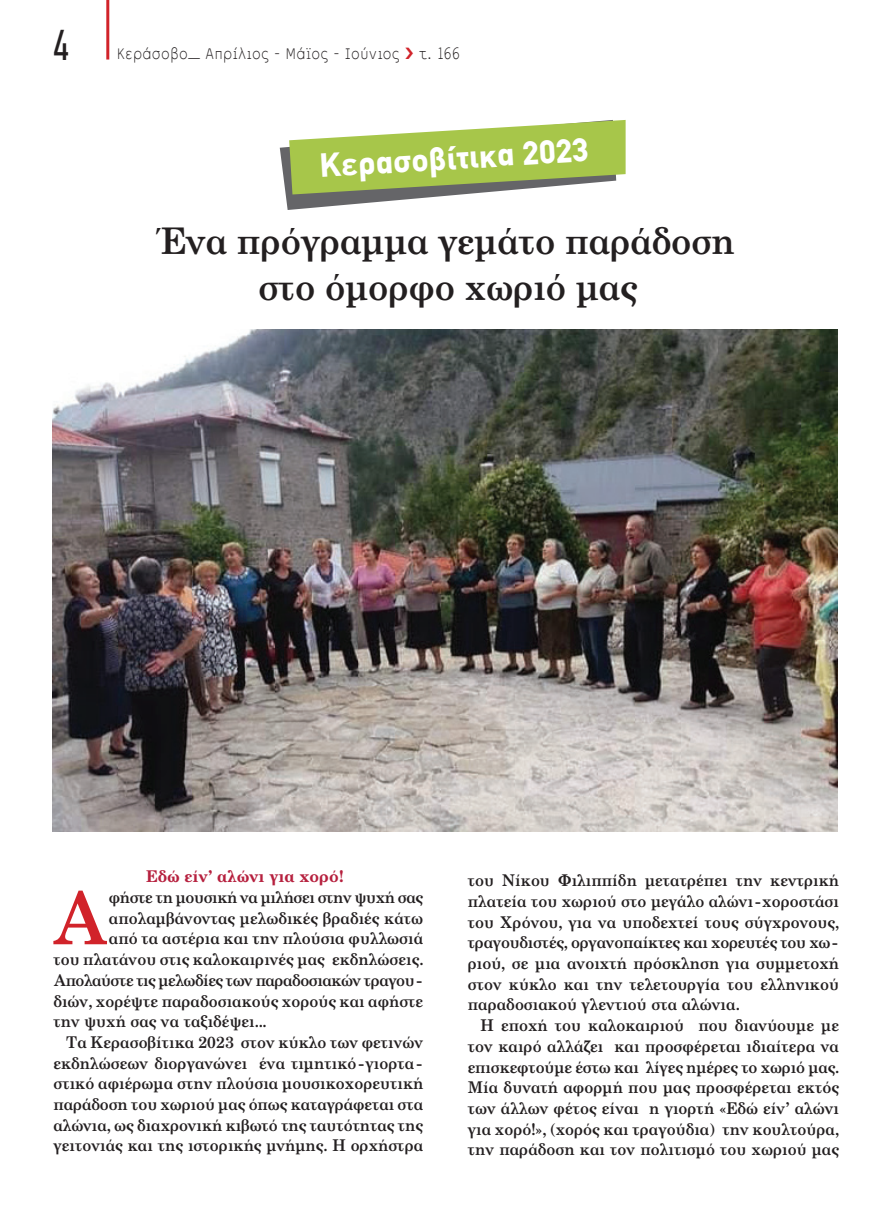
<style>
.page{position:relative;width:893px;height:1212px;background:#fff}
.page>*{position:absolute;margin:0;border:0;box-sizing:border-box;transform-origin:0 0}
.t1{font:500 73.8px "PF Century";color:#d1232a}
.t2{font:condensed 42px "CF Din";color:#231f20}
.t3{font:500 36.9px/46.3px "PF Century";letter-spacing:-.005em;color:#231f20;text-align:center}
.t4{font:700 32.7px "CF Din";color:#fff}
.t5{font:16.5px "CF Sans";letter-spacing:.02em;color:#231f20}
.t6{font:500 16.2px/20.7px "PF Century";letter-spacing:.005em;color:#231f20;text-align:justify}
.t7{font:500 16.2px "PF Century";letter-spacing:-.025em;color:#231f20}
.t8{font:500 16.2px "PF Century";letter-spacing:-.02em;color:#231f20}
.t9{font:700 16.2px "PF Century";letter-spacing:.005em;color:#b6203e}
</style>
<div class="page">
<hr style="left:106px;top:0;width:3px;height:60px;background:#d1232a">
<svg style="left:280px;top:120px;width:346px;height:90px"></svg>
<img style="left:53px;top:330px;width:785px;height:502px">
<h2 class="t2" style="left:53px;top:22px;width:17px">4</h2>
<p class="t5" style="left:117px;top:45px;width:345px">Κεράσοβο_ Απρίλιος - Μάϊος - Ιούνιος τ. 166</p>
<h3 class="t4" style="left:319px;top:147px;width:271px;rotate:-3deg">Κερασοβίτικα 2023</h3>
<h3 class="t3" style="left:161px;top:217px;width:575px">Ένα πρόγραμμα γεμάτο παράδοση στο όμορφο χωριό μας</h3>
<p class="t9" style="left:146px;top:866px;width:199px">Εδώ είν’ αλώνι για χορό!</p>
<h1 class="t1" style="left:51px;top:872px;width:59px">Α</h1>
<p class="t8" style="left:109px;top:887px;width:316px">φήστε τη μουσική να μιλήσει στην ψυχή σας</p>
<p class="t6" style="left:109px;top:907px;width:316px">απολαμβάνοντας μελωδικές βραδιές κάτω</p>
<p class="t6" style="left:109px;top:928px;width:316px">από τα αστέρια και την πλούσια φυλλωσιά</p>
<p class="t6" style="left:53px;top:949px;width:371px">του πλατάνου στις καλοκαιρινές μας εκδηλώσεις.</p>
<p class="t7" style="left:53px;top:970px;width:371px">Απολαύστε τις μελωδίες των παραδοσιακών τραγου-</p>
<p class="t6" style="left:53px;top:990px;width:371px">διών, χορέψτε παραδοσιακούς χορούς και αφήστε</p>
<p class="t6" style="left:53px;top:1011px;width:215px">την ψυχή σας να ταξιδέψει...</p>
<p class="t6" style="left:66px;top:1031px;width:359px">Τα Κερασοβίτικα 2023 στον κύκλο των φετινών</p>
<p class="t6" style="left:53px;top:1052px;width:371px">εκδηλώσεων διοργανώνει ένα τιμητικό-γιορτα-</p>
<p class="t6" style="left:53px;top:1073px;width:371px">στικό αφιέρωμα στην πλούσια μουσικοχορευτική</p>
<p class="t6" style="left:53px;top:1093px;width:371px">παράδοση του χωριού μας όπως καταγράφεται στα</p>
<p class="t6" style="left:53px;top:1114px;width:371px">αλώνια, ως διαχρονική κιβωτό της ταυτότητας της</p>
<p class="t6" style="left:53px;top:1135px;width:371px">γειτονιάς και της ιστορικής μνήμης. Η ορχήστρα</p>
<p class="t6" style="left:468px;top:870px;width:373px">του Νίκου Φιλιππίδη μετατρέπει την κεντρική πλατεία του χωριού στο μεγάλο αλώνι-χοροστάσι του Χρόνου, για να υποδεχτεί τους σύγχρονους, τραγουδιστές, οργανοπαίκτες και χορευτές του χω&shy;ριού, σε μια ανοιχτή πρόσκληση για συμμετοχή στον κύκλο και την τελετουργία του ελληνικού παραδοσιακού γλεντιού στα αλώνια.</p>
<p class="t6" style="left:468px;top:1015px;width:373px;text-indent:13px">Η εποχή του καλοκαιριού που διανύουμε με τον καιρό αλλάζει και προσφέρεται ιδιαίτερα να επισκεφτούμε έστω και λίγες ημέρες το χωριό μας.<br>Μία δυνατή αφορμή που μας προσφέρεται εκτός των άλλων φέτος είναι η γιορτή «Εδώ είν’ αλώνι για χορό!», (χορός και τραγούδια) την κουλτούρα, την παράδοση και τον πολιτισμό του χωριού μας</p>
</div>
